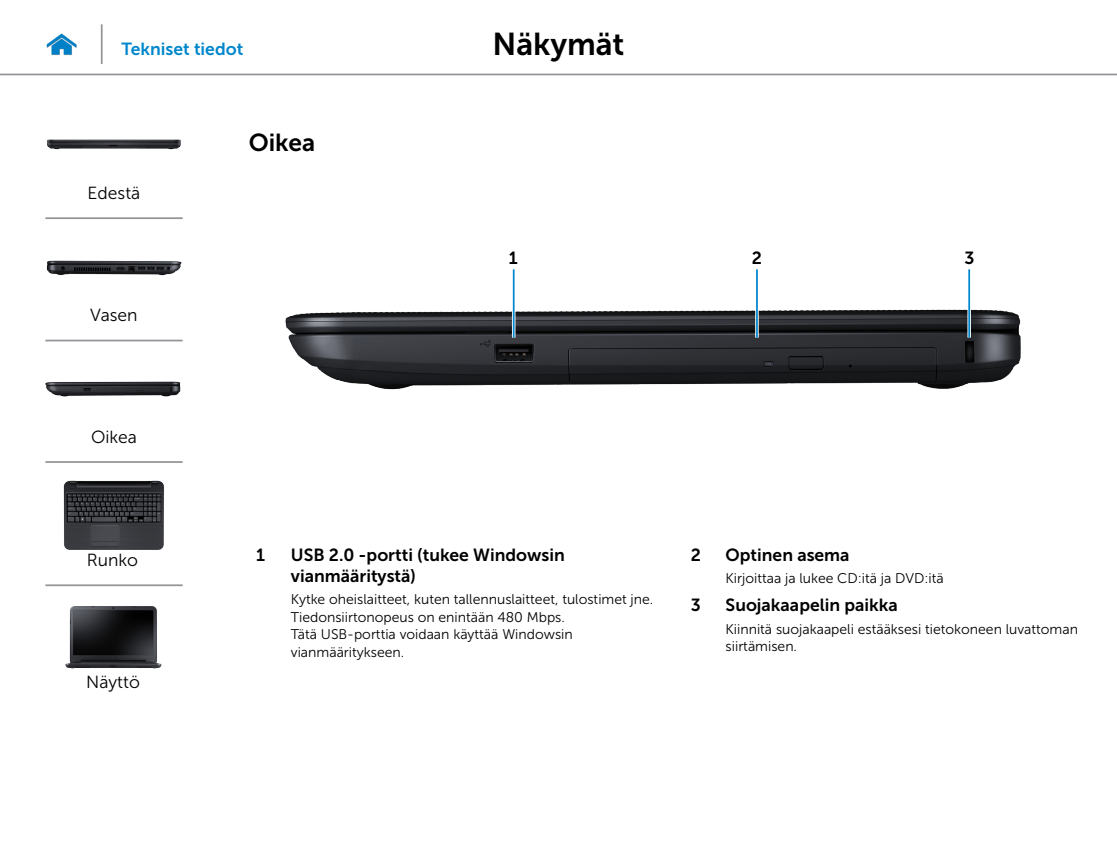
<style>
.page{position:relative;width:1117px;height:844px;background:#fff}
.page>*{position:absolute;margin:0;border:0;box-sizing:border-box;transform-origin:0 0}
.t1{font:31.5px "Museo Sans For Dell 700";color:#000}
.Head2{font:24.5px "Museo Sans For Dell 700";color:#000}
.Callout_Head{font:17.5px/21px "Museo Sans For Dell 700";color:#000}
.t2{font:17.5px "Museo Sans For Dell 300";color:#000}
.t3{font:17.5px "Museo Sans For Dell 700";color:#0087cc}
.Callout-L{font:17.5px "Museo Sans For Dell 700";color:#000}
.Callout_description{font:14px/17.5px "Museo Sans For Dell 300";color:#000}
</style>
<div class="page">
<hr style="left:0;top:74px;width:1116px;height:1px;background:#939598">
<img style="left:46px;top:33px;width:31px;height:23px">
<img style="left:285px;top:287px;width:736px;height:103px">
<hr style="left:755px;top:269px;width:3px;height:68px;background:#fff">
<hr style="left:756px;top:269px;width:1px;height:68px;background:#0087cc">
<hr style="left:967px;top:269px;width:3px;height:68px;background:#fff">
<hr style="left:968px;top:269px;width:1px;height:68px;background:#0087cc">
<hr style="left:512px;top:269px;width:3px;height:68px;background:#fff">
<hr style="left:512px;top:269px;width:2px;height:68px;background:#0087cc">
<hr style="left:101px;top:24px;width:2px;height:40px;background:#939598">
<img style="left:46px;top:139px;width:135px;height:11px">
<img style="left:46px;top:260px;width:136px;height:16px">
<img style="left:45px;top:381px;width:136px;height:16px">
<img style="left:64px;top:480px;width:100px;height:69px">
<img style="left:65px;top:606px;width:97px;height:63px">
<hr style="left:45px;top:217px;width:138px;height:2px;background:#939598">
<hr style="left:45px;top:339px;width:138px;height:2px;background:#939598">
<hr style="left:45px;top:461px;width:138px;height:2px;background:#939598">
<hr style="left:45px;top:584px;width:138px;height:2px;background:#939598">
<p class="t3" style="left:122px;top:39px;width:123px">Tekniset tiedot</p>
<h1 class="t1" style="left:492px;top:26px;width:133px">Näkymät</h1>
<p class="t2" style="left:88px;top:183px;width:54px">Edestä</p>
<p class="t2" style="left:90px;top:305px;width:49px">Vasen</p>
<p class="t2" style="left:91px;top:428px;width:47px">Oikea</p>
<p class="t2" style="left:87px;top:550px;width:53px">Runko</p>
<p class="t2" style="left:86px;top:672px;width:55px">Näyttö</p>
<p class="Head2" style="left:249px;top:128px;width:68px">Oikea</p>
<p class="Callout-L" style="left:508px;top:248px;width:10px">1</p>
<p class="Callout-L" style="left:751px;top:248px;width:12px">2</p>
<p class="Callout-L" style="left:964px;top:248px;width:12px">3</p>
<p class="Callout_Head" style="left:256px;top:544px;width:10px">1</p>
<p class="Callout_Head" style="left:291px;top:544px;width:275px">USB 2.0 -portti (tukee Windowsin vianmääritystä)</p>
<p class="Callout_description" style="left:291px;top:590px;width:364px">Kytke oheislaitteet, kuten tallennuslaitteet, tulostimet jne.<br>Tiedonsiirtonopeus on enintään 480 Mbps.<br>Tätä USB-porttia voidaan käyttää Windowsin vianmääritykseen.</p>
<p class="Callout_Head" style="left:690px;top:544px;width:12px">2</p>
<p class="Callout_Head" style="left:725px;top:544px;width:125px">Optinen asema</p>
<p class="Callout_description" style="left:725px;top:569px;width:219px">Kirjoittaa ja lukee CD:itä ja DVD:itä</p>
<p class="Callout_Head" style="left:690px;top:594px;width:12px">3</p>
<p class="Callout_Head" style="left:725px;top:594px;width:174px">Suojakaapelin paikka</p>
<p class="Callout_description" style="left:725px;top:620px;width:354px">Kiinnitä suojakaapeli estääksesi tietokoneen luvattoman siirtämisen.</p>
</div>
